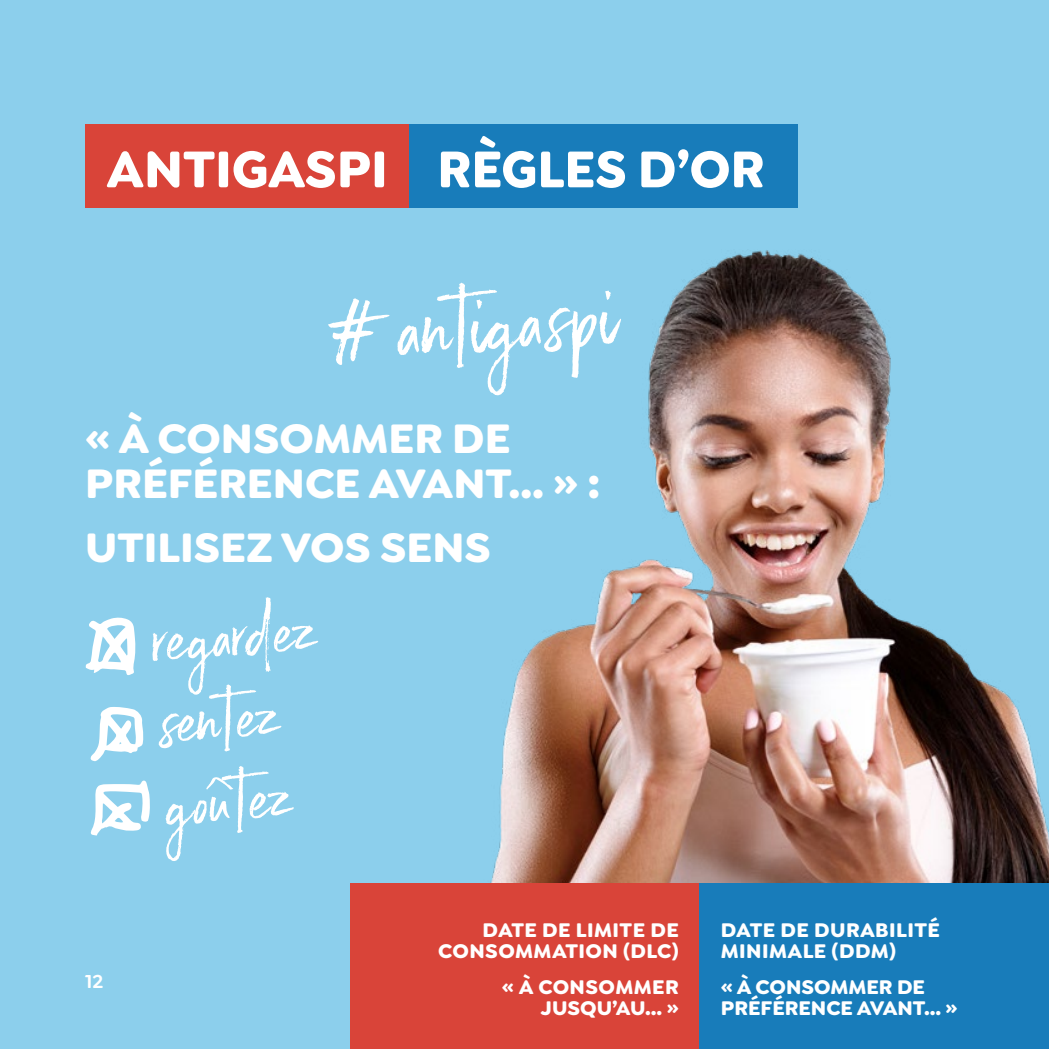
<style>
.page{position:relative;width:1049px;height:1049px;background:#8ccfec}
.page>*{position:absolute;margin:0;border:0;box-sizing:border-box;transform-origin:0 0}
.t1{font:122.75px "Emmeline";color:#fff}
.t2{font:96.5px/82.2px "Emmeline";color:#fff}
.t3{font:700 55px "Goldplay";color:#fff}
.t4{font:700 43.75px/45px "Goldplay";color:#fff}
.t5{font:700 21px/21px "Goldplay";letter-spacing:.02em;color:#fff;text-align:right}
.t6{font:700 21px/21px "Goldplay";color:#fff}
.t7{font:600 20px "Goldplay";color:#fff}
</style>
<div class="page">
<svg style="left:85px;top:617px;width:51px;height:58px"></svg>
<svg style="left:91px;top:780px;width:59px;height:55px"></svg>
<svg style="left:90px;top:707px;width:53px;height:54px"></svg>
<img style="left:434px;top:250px;width:615px;height:634px">
<div style="left:350px;top:884px;width:351px;height:165px;background:#d94439"></div>
<div style="left:700px;top:884px;width:349px;height:165px;background:#187cba"></div>
<div style="left:85px;top:124px;width:324px;height:84px;background:#d94439"></div>
<div style="left:409px;top:124px;width:388px;height:84px;background:#187cba"></div>
<h3 class="t3" style="left:106px;top:133px;width:660px">ANTIGASPI RÈGLES D’OR</h3>
<h1 class="t1" style="left:321px;top:264px;width:292px;rotate:-4deg">#antigaspi</h1>
<h3 class="t4" style="left:85px;top:415px;width:517px">« À CONSOMMER DE<br>PRÉFÉRENCE AVANT… » :</h3>
<h3 class="t4" style="left:85px;top:524px;width:407px">UTILISEZ VOS SENS</h3>
<p class="t7" style="left:85px;top:969px;width:20px">12</p>
<h2 class="t2" style="left:149px;top:601px;width:167px;rotate:-4deg">regardez sentez goûtez</h2>
<p class="t5" style="left:438px;top:919px;width:242px">DATE DE LIMITE DE<br>CONSOMMATION (DLC)</p>
<p class="t5" style="left:502px;top:976px;width:178px">« À CONSOMMER<br>JUSQU’AU… »</p>
<p class="t5" style="left:721px;top:919px;width:221px;text-align:left">DATE DE DURABILITÉ<br>MINIMALE (DDM)</p>
<p class="t6" style="left:721px;top:976px;width:238px">« À CONSOMMER DE<br>PRÉFÉRENCE AVANT… »</p>
</div>
